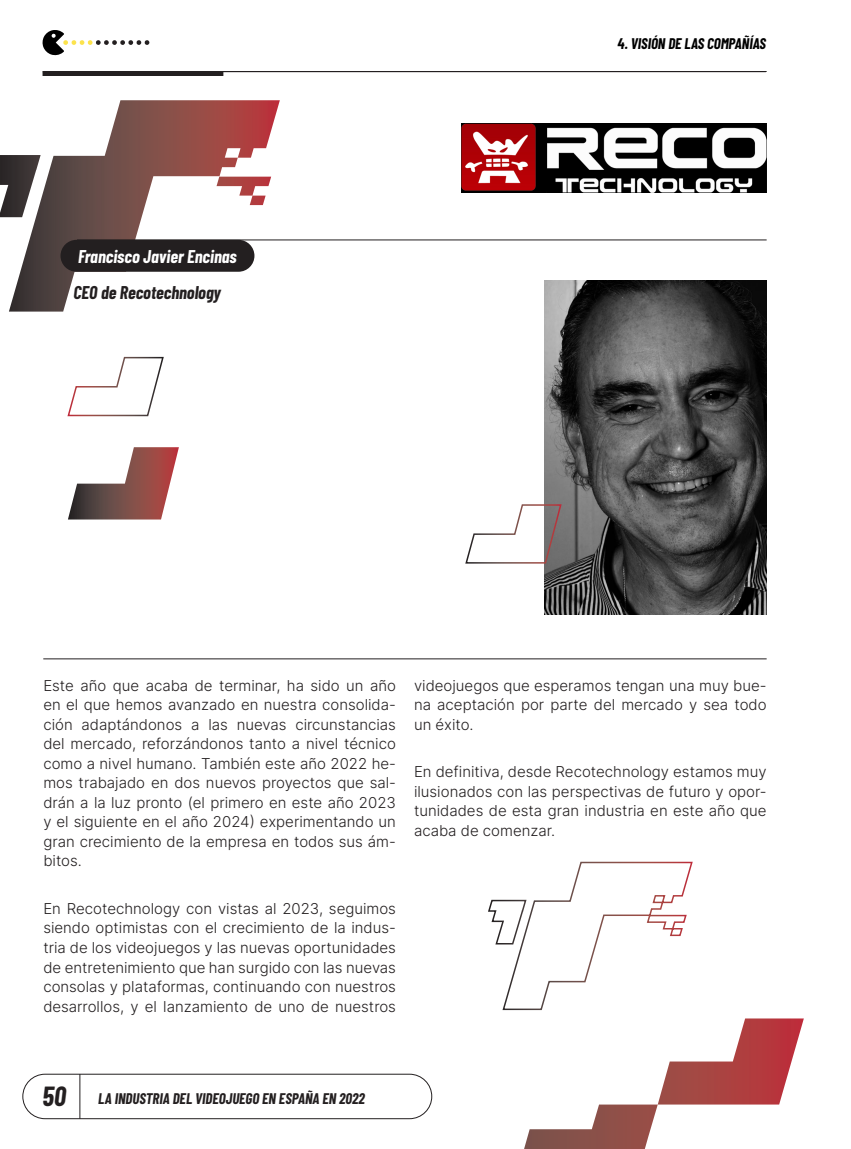
<style>
.page{position:relative;width:851px;height:1149px;background:#fff}
.page>*{position:absolute;margin:0;border:0;box-sizing:border-box;transform-origin:0 0}
.t1{font:italic 700 18px "Barlow Condensed";color:#fff}
.t2{font:italic 700 18px "Barlow Condensed";color:#231f20}
.t3{font:300 15px/19.5px "Inter";color:#231f20;text-align:justify}
.t4{font:italic 700 15px "Barlow Condensed";color:#231f20}
.t5{font:italic 700 15px "Barlow Condensed";color:#000}
.s1{font-size:27px}
</style>
<div class="page">
<div style="left:43px;top:71px;width:180px;height:5px;background:#231f20"></div>
<div style="left:23px;top:1073px;width:409px;height:45px;border:1px solid #231f20;border-radius:22px"></div>
<hr style="left:80px;top:1073px;width:1px;height:45px;background:#231f20">
<svg style="left:0;top:100px;width:280px;height:211px"></svg>
<div style="left:60px;top:240px;width:194px;height:32px;background:#231f20;border-radius:16px"></div>
<hr style="left:43px;top:71px;width:723px;height:1px;background:#231f20">
<hr style="left:77px;top:239px;width:689px;height:1px;background:#231f20">
<hr style="left:43px;top:658px;width:723px;height:1px;background:#231f20">
<img style="left:544px;top:280px;width:222px;height:334px">
<svg style="left:524px;top:1018px;width:279px;height:130px"></svg>
<img style="left:461px;top:124px;width:305px;height:68px">
<svg style="left:465px;top:503px;width:97px;height:61px"></svg>
<svg style="left:67px;top:356px;width:97px;height:61px"></svg>
<svg style="left:68px;top:447px;width:111px;height:72px"></svg>
<svg style="left:488px;top:861px;width:205px;height:149px"></svg>
<svg style="left:42px;top:30px;width:107px;height:26px"></svg>
<p class="t1" style="left:78px;top:243px;width:160px">Francisco Javier Encinas</p>
<p class="t2" style="left:73px;top:280px;width:149px">CEO de Recotechnology</p>
<p class="t5" style="left:617px;top:33px;width:150px">4. VISIÓN DE LAS COMPAÑÍAS</p>
<p class="t3" style="left:43px;top:675px;width:354px">Este año que acaba de terminar, ha sido un año en el que hemos avanzado en nuestra consolida&shy;ción adaptándonos a las nuevas circunstancias del mercado, reforzándonos tanto a nivel técnico como a nivel humano. También este año 2022 he&shy;mos trabajado en dos nuevos proyectos que sal&shy;drán a la luz pronto (el primero en este año 2023 y el siguiente en el año 2024) experimentando un gran crecimiento de la empresa en todos sus ám&shy;bitos.</p>
<p class="t3" style="left:43px;top:898px;width:354px">En Recotechnology con vistas al 2023, seguimos siendo optimistas con el crecimiento de la indus&shy;tria de los videojuegos y las nuevas oportunidades de entretenimiento que han surgido con las nuevas consolas y plataformas, continuando con nuestros desarrollos, y el lanzamiento de uno de nuestros</p>
<p class="t3" style="left:414px;top:675px;width:354px">videojuegos que esperamos tengan una muy bue&shy;na aceptación por parte del mercado y sea todo un éxito.</p>
<p class="t3" style="left:414px;top:761px;width:354px">En definitiva, desde Recotechnology estamos muy ilusionados con las perspectivas de futuro y opor&shy;tunidades de esta gran industria en este año que acaba de comenzar.</p>
<p class="t4" style="left:43px;top:1087px;width:324px"><span class="s1">50</span> LA INDUSTRIA DEL VIDEOJUEGO EN ESPAÑA EN 2022</p>
</div>
